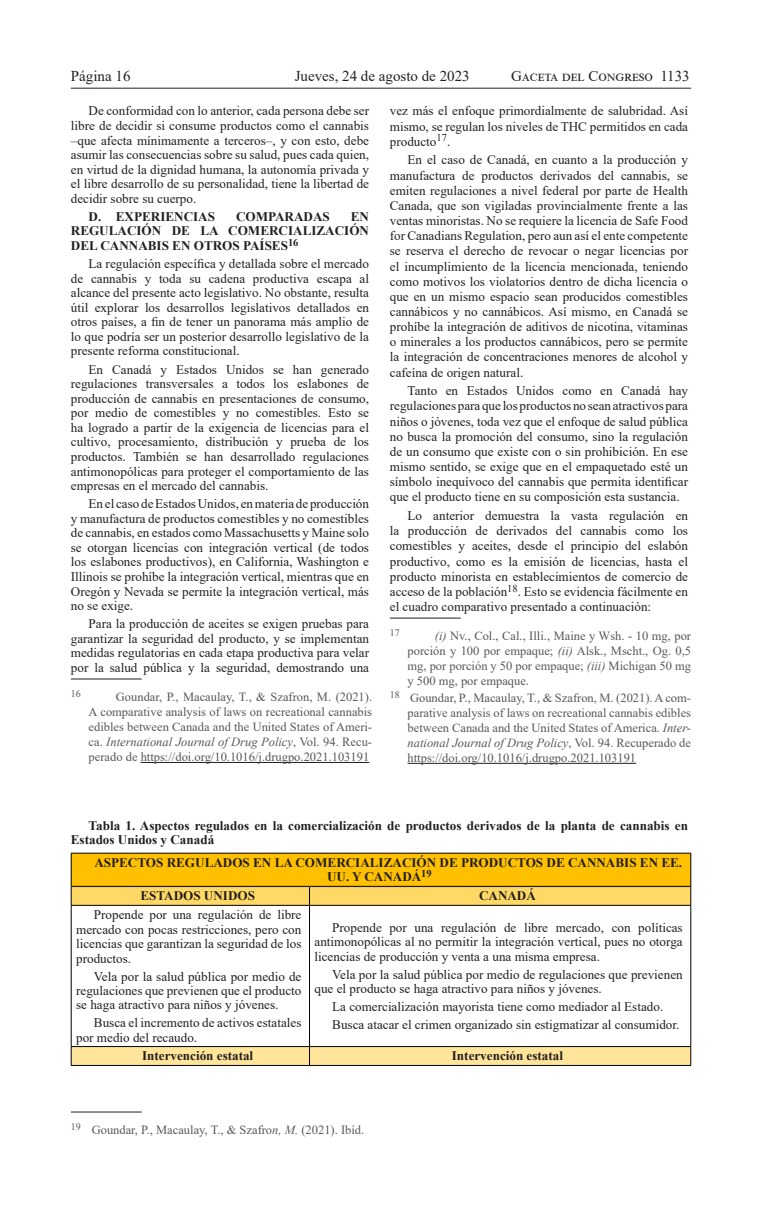
<style>
.page{position:relative;width:762px;height:1205px;background:#fff}
.page>*{position:absolute;margin:0;border:0;box-sizing:border-box;transform-origin:0 0}
.t1{font:15px "Times New Roman";color:#231f20}
.Párrafos{font:13.12px/14.5px "Times New Roman";color:#231f20;text-align:justify}
.Párrafos-2{font:700 13.12px/14.5px "Times New Roman";color:#231f20}
.Pies_de_páginas{font:12.5px/15px "Times New Roman";color:#57585a;text-align:justify}
.Pies_de_páginas-2{font:10px "Times New Roman";color:#57585a}
.s1{font-style:italic}
</style>
<div class="page">
<hr style="left:71px;top:88px;width:620px;height:1px;background:#231f20">
<hr style="left:71px;top:679px;width:71px;height:1px;background:#231f20">
<hr style="left:141px;top:762px;width:228px;height:1px;background:#231f20">
<hr style="left:390px;top:618px;width:71px;height:1px;background:#231f20">
<hr style="left:407px;top:763px;width:229px;height:1px;background:#231f20">
<div style="left:71px;top:853px;width:620px;height:33px;background:#ffc000"></div>
<hr style="left:71px;top:853px;width:238px;height:1px;background:#000">
<hr style="left:71px;top:853px;width:1px;height:33px;background:#000">
<hr style="left:309px;top:853px;width:382px;height:1px;background:#000">
<hr style="left:690px;top:853px;width:1px;height:33px;background:#000">
<svg style="left:71px;top:886px;width:620px;height:19px;background:#fbd563"></svg>
<hr style="left:71px;top:905px;width:238px;height:1px;background:#000">
<hr style="left:71px;top:905px;width:1px;height:141px;background:#000">
<hr style="left:309px;top:905px;width:382px;height:1px;background:#000">
<hr style="left:309px;top:905px;width:1px;height:141px;background:#000">
<hr style="left:690px;top:905px;width:1px;height:141px;background:#000">
<svg style="left:71px;top:1046px;width:620px;height:19px;background:#efd78f"></svg>
<hr style="left:71px;top:1065px;width:238px;height:1px;background:#000">
<hr style="left:309px;top:1065px;width:382px;height:1px;background:#000">
<hr style="left:71px;top:886px;width:238px;height:1px;background:#231f20">
<hr style="left:309px;top:886px;width:381px;height:1px;background:#231f20">
<hr style="left:71px;top:1111px;width:71px;height:1px;background:#231f20">
<p class="t1" style="left:71px;top:65px;width:61px">Página 16</p>
<p class="t1" style="left:295px;top:65px;width:176px">Jueves, 24 de agosto de 2023</p>
<p class="t1" style="left:511px;top:65px;width:180px">Gaceta del Congreso 1133</p>
<p class="Párrafos" style="left:71px;top:103px;width:300px;text-indent:18px">De conformidad con lo anterior, cada persona debe ser libre de decidir si consume productos como el cannabis –que afecta mínimamente a terceros–, y con esto, debe asumir las consecuencias sobre su salud, pues cada quien, en virtud de la dignidad humana, la autonomía privada y el libre desarrollo de su personalidad, tiene la libertad de decidir sobre su cuerpo.</p>
<p class="Párrafos-2" style="left:89px;top:209px;width:128px">D. EXPERIENCIAS</p>
<p class="Párrafos-2" style="left:236px;top:209px;width:95px">COMPARADAS</p>
<p class="Párrafos" style="left:390px;top:103px;width:300px;line-height:15.1px">vez más el enfoque primordialmente de salubridad. Así mismo, se regulan los niveles de THC permitidos en cada producto<sup>17</sup>.</p>
<p class="Párrafos" style="left:390px;top:152px;width:300px;line-height:15.1px;text-indent:18px">En el caso de Canadá, en cuanto a la producción y manufactura de productos derivados del cannabis, se emiten regulaciones a nivel federal por parte de Health Canada, que son vigiladas provincialmente frente a las ventas minoristas. No se requiere la licencia de Safe Food for Canadians Regulation, pero aun así el ente competente se reserva el derecho de revocar o negar licencias por el incumplimiento de la licencia mencionada, teniendo como motivos los violatorios dentro de dicha licencia o que en un mismo espacio sean producidos comestibles cannábicos y no cannábicos. Así mismo, en Canadá se prohíbe la integración de aditivos de nicotina, vitaminas o minerales a los productos cannábicos, pero se permite la integración de concentraciones menores de alcohol y cafeína de origen natural.</p>
<p class="Párrafos" style="left:390px;top:383px;width:300px;line-height:15.1px;text-indent:18px">Tanto en Estados Unidos como en Canadá hay regulaciones para que los productos no sean atractivos para niños o jóvenes, toda vez que el enfoque de salud pública no busca la promoción del consumo, sino la regulación de un consumo que existe con o sin prohibición. En ese mismo sentido, se exige que en el empaquetado esté un símbolo inequívoco del cannabis que permita identificar que el producto tiene en su composición esta sustancia.</p>
<p class="Párrafos" style="left:390px;top:508px;width:300px;line-height:15.1px;text-indent:18px">Lo anterior demuestra la vasta regulación en la producción de derivados del cannabis como los comestibles y aceites, desde el principio del eslabón productivo, como es la emisión de licencias, hasta el producto minorista en establecimientos de comercio de acceso de la población<sup>18</sup>. Esto se evidencia fácilmente en el cuadro comparativo presentado a continuación:</p>
<p class="Pies_de_páginas-2" style="left:390px;top:626px;width:11px">17</p>
<p class="Pies_de_páginas" style="left:407px;top:628px;width:285px;text-indent:27px"><span class="s1">(i)</span> Nv., Col., Cal., Illi., Maine y Wsh. - 10 mg, por porción y 100 por empaque; <span class="s1">(ii)</span> Alsk., Mscht., Og. 0,5 mg, por porción y 50 por empaque; <span class="s1">(iii)</span> Michigan 50 mg y 500 mg, por empaque.</p>
<p class="Pies_de_páginas" style="left:407px;top:690px;width:285px;text-indent:-18px"><sup>18</sup> Goundar, P., Macaulay, T., &amp; Szafron, M. (2021). A com&shy;parative analysis of laws on recreational cannabis edibles between Canada and the United States of America. <span class="s1">Inter&shy;national Journal of Drug Policy</span>, Vol. 94. Recuperado de https://doi.org/10.1016/j.drugpo.2021.103191</p>
<p class="Párrafos-2" style="left:71px;top:209px;width:300px;text-align:justify;text-indent:280px">EN REGULACIÓN DE LA COMERCIALIZACIÓN DEL CANNABIS EN OTROS PAÍSES<sup>16</sup></p>
<p class="Párrafos" style="left:71px;top:256px;width:300px;text-indent:18px">La regulación específica y detallada sobre el mercado de cannabis y toda su cadena productiva escapa al alcance del presente acto legislativo. No obstante, resulta útil explorar los desarrollos legislativos detallados en otros países, a fin de tener un panorama más amplio de lo que podría ser un posterior desarrollo legislativo de la presente reforma constitucional.</p>
<p class="Párrafos" style="left:71px;top:361px;width:300px;text-indent:18px">En Canadá y Estados Unidos se han generado regulaciones transversales a todos los eslabones de producción de cannabis en presentaciones de consumo, por medio de comestibles y no comestibles. Esto se ha logrado a partir de la exigencia de licencias para el cultivo, procesamiento, distribución y prueba de los productos. También se han desarrollado regulaciones antimonopólicas para proteger el comportamiento de las empresas en el mercado del cannabis.</p>
<p class="Párrafos" style="left:71px;top:496px;width:300px;text-indent:18px">En el caso de Estados Unidos, en materia de producción y manufactura de productos comestibles y no comestibles de cannabis, en estados como Massachusetts y Maine solo se otorgan licencias con integración vertical (de todos los eslabones productivos), en California, Washington e Illinois se prohíbe la integración vertical, mientras que en Oregón y Nevada se permite la integración vertical, más no se exige.</p>
<p class="Párrafos" style="left:71px;top:616px;width:300px;text-indent:18px">Para la producción de aceites se exigen pruebas para garantizar la seguridad del producto, y se implementan medidas regulatorias en cada etapa productiva para velar por la salud pública y la seguridad, demostrando una</p>
<p class="Pies_de_páginas-2" style="left:71px;top:686px;width:11px">16</p>
<p class="Pies_de_páginas" style="left:89px;top:689px;width:285px;text-indent:27px">Goundar, P., Macaulay, T., &amp; Szafron, M. (2021).<br>A comparative analysis of laws on recreational cannabis edibles between Canada and the United States of Ameri&shy;ca. <span class="s1">International Journal of Drug Policy</span>, Vol. 94. Recu&shy;perado de https://doi.org/10.1016/j.drugpo.2021.103191</p>
<p class="Párrafos-2" style="left:71px;top:818px;width:619px;text-indent:18px">Tabla 1. Aspectos regulados en la comercialización de productos derivados de la planta de cannabis en<br>Estados Unidos y Canadá</p>
<p class="Párrafos-2" style="left:327px;top:855px;width:357px;text-indent:-233px">ASPECTOS REGULADOS EN LA COMERCIALIZACIÓN DE PRODUCTOS DE CANNABIS EN EE.<br>UU. Y CANADÁ<sup>19</sup></p>
<p class="Párrafos-2" style="left:140px;top:888px;width:116px">ESTADOS UNIDOS</p>
<p class="Párrafos-2" style="left:479px;top:888px;width:58px">CANADÁ</p>
<p class="Párrafos" style="left:76px;top:907px;width:227px;text-indent:18px">Propende por una regulación de libre mercado con pocas restricciones, pero con licencias que garantizan la seguridad de los productos.</p>
<p class="Párrafos" style="left:76px;top:968px;width:227px;text-indent:18px">Vela por la salud pública por medio de regulaciones que previenen que el producto se haga atractivo para niños y jóvenes.</p>
<p class="Párrafos" style="left:76px;top:1015px;width:227px;text-indent:18px">Busca el incremento de activos estatales por medio del recaudo.</p>
<p class="Párrafos" style="left:314px;top:920px;width:370px;text-indent:18px">Propende por una regulación de libre mercado, con políticas antimonopólicas al no permitir la integración vertical, pues no otorga licencias de producción y venta a una misma empresa.</p>
<p class="Párrafos" style="left:314px;top:967px;width:370px;text-indent:18px">Vela por la salud pública por medio de regulaciones que previenen que el producto se haga atractivo para niños y jóvenes.</p>
<p class="Párrafos" style="left:332px;top:999px;width:332px">La comercialización mayorista tiene como mediador al Estado.</p>
<p class="Párrafos" style="left:332px;top:1017px;width:349px">Busca atacar el crimen organizado sin estigmatizar al consumidor.</p>
<p class="Párrafos-2" style="left:142px;top:1048px;width:113px">Intervención estatal</p>
<p class="Párrafos-2" style="left:452px;top:1048px;width:113px">Intervención estatal</p>
<p class="Pies_de_páginas" style="left:71px;top:1122px;width:295px"><sup>19</sup> Goundar, P., Macaulay, T., &amp; Szafro<span class="s1">n, M.</span> (2021). Ibíd.</p>
</div>
